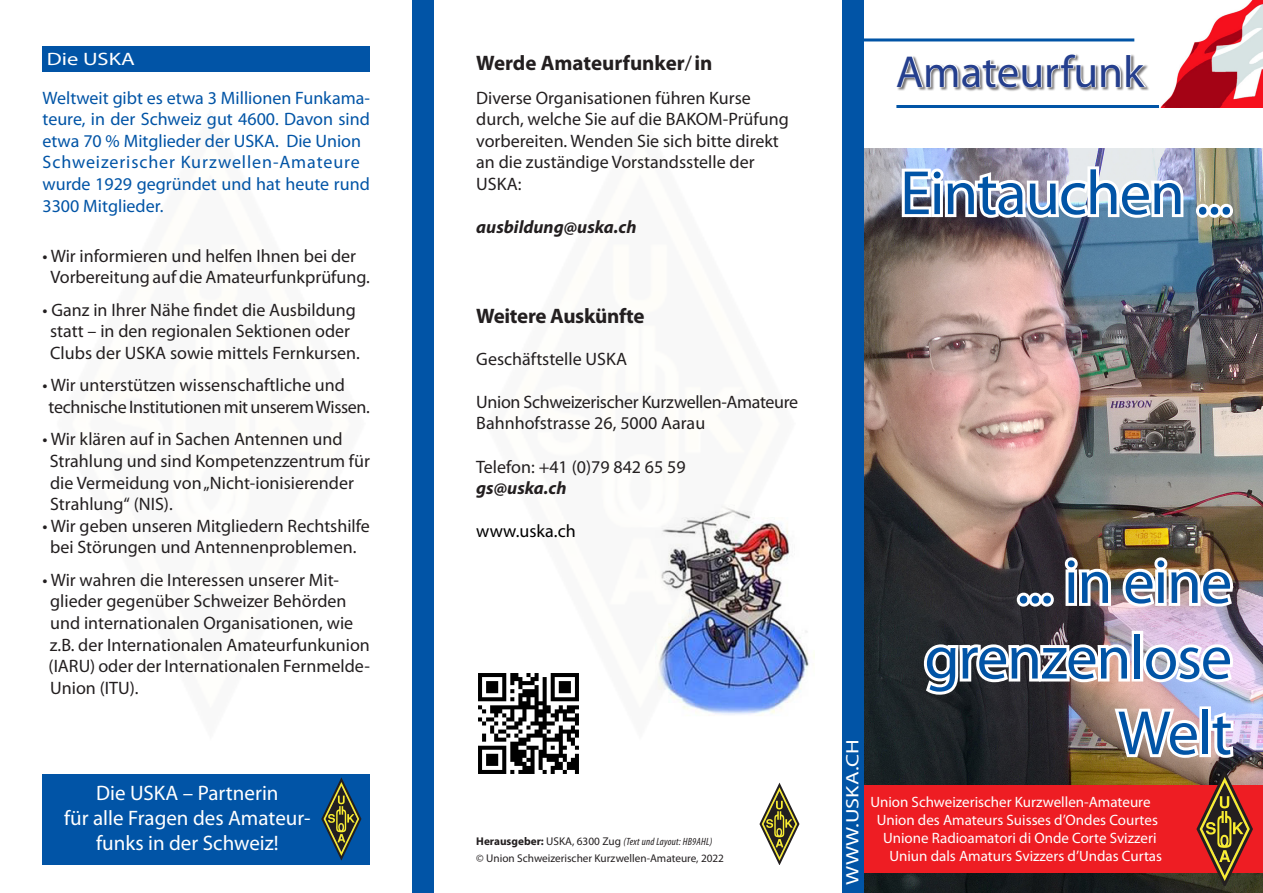
<style>
.page{position:relative;width:1263px;height:893px;background:#fff}
.page>*{position:absolute;margin:0;border:0;box-sizing:border-box;transform-origin:0 0}
.t1{font:63px/75.6px "Myriad Pro";letter-spacing:-.02em;color:#0154a6;text-align:right}
.t2{font:45px "Myriad Pro";color:#253f8e}
.t3{font:21px/25.2px "Myriad Pro";color:#fff;text-align:center}
.t4{font:700 21px "Myriad Pro";letter-spacing:-.01em;color:#231f20}
.t5{font:18px/21.6px "Myriad Pro";color:#231f20}
.t6{font:18px/21.6px "Myriad Pro";color:#0154a6;text-align:justify}
.t7{font:18px "Myriad Pro";letter-spacing:-.02em;color:#231f20}
.t8{font:italic 700 18px "Myriad Pro";color:#231f20}
.t9{font:18px "Myriad Pro";color:#fff;scale:1.25 1}
.t10{font:18px "Myriad Pro";letter-spacing:.005em;color:#000}
.t11{font:15px "Myriad Pro";color:#fff}
.t12{font:11.25px "Myriad Pro";color:#231f20}
.t13{font:italic condensed 10.5px "Myriad Pro";letter-spacing:.02em;color:#231f20}
.s1{font-weight:400}
.s2{font-weight:700;font-style:normal;font-stretch:normal;font-size:11.25px}
.s3{font-style:normal;font-stretch:normal;font-size:11.25px}
</style>
<div class="page">
<img style="left:795px;top:631px;width:20px;height:65px">
<img style="left:863px;top:149px;width:400px;height:744px">
<img style="left:657px;top:506px;width:138px;height:210px">
<div style="left:43px;top:774px;width:327px;height:90px;background:#0154a6"></div>
<hr style="left:896px;top:105px;width:263px;height:3px;background:#0154a6">
<hr style="left:852px;top:38px;width:282px;height:3px;background:#0154a6">
<img style="left:1160px;top:0;width:103px;height:108px">
<div style="left:863px;top:785px;width:400px;height:88px;background:#ee1d23"></div>
<svg style="left:1196px;top:770px;width:57px;height:116px"></svg>
<div style="left:842px;top:0;width:21px;height:893px;background:#0154a6"></div>
<div style="left:897px;top:54px;width:253px;height:38px;background:#231f20;opacity:.6"></div>
<svg style="left:897px;top:54px;width:251px;height:35px"></svg>
<div style="left:412px;top:0;width:22px;height:893px;background:#0154a6"></div>
<img style="left:899px;top:163px;width:287px;height:59px">
<div style="left:1196px;top:204px;width:13px;height:14px;border:6px solid #fff;border-radius:50%"></div>
<div style="left:1208px;top:204px;width:13px;height:14px;border:6px solid #fff;border-radius:50%"></div>
<div style="left:1219px;top:204px;width:14px;height:14px;border:6px solid #fff;border-radius:50%"></div>
<div style="left:1017px;top:593px;width:13px;height:14px;border:6px solid #fff;border-radius:50%"></div>
<div style="left:1028px;top:593px;width:14px;height:14px;border:6px solid #fff;border-radius:50%"></div>
<div style="left:1040px;top:593px;width:14px;height:14px;border:6px solid #fff;border-radius:50%"></div>
<img style="left:1062px;top:554px;width:174px;height:56px">
<svg style="left:921px;top:641px;width:212px;height:57px"></svg>
<svg style="left:1140px;top:641px;width:96px;height:44px"></svg>
<img style="left:1111px;top:704px;width:126px;height:58px">
<svg style="left:759px;top:783px;width:40px;height:81px"></svg>
<div style="left:43px;top:47px;width:327px;height:25px;background:#0154a6"></div>
<svg style="left:321px;top:777px;width:40px;height:83px"></svg>
<img style="left:478px;top:673px;width:101px;height:101px">
<p class="t9" style="left:47px;top:48px;width:72px">Die USKA</p>
<p class="t6" style="left:43px;top:86px;width:329px">Weltweit gibt es etwa 3 Millionen Funkama&shy;teure, in der Schweiz gut 4600. Davon sind etwa 70 % Mitglieder der USKA. Die Union</p>
<p class="t6" style="left:43px;top:151px;width:329px;text-align:left">Schweizerischer Kurzwellen-Amateure wurde 1929 gegründet und hat heute rund<br>3300 Mitglieder.</p>
<p class="t5" style="left:43px;top:245px;width:315px">• Wir informieren und helfen Ihnen bei der</p>
<p class="t5" style="left:50px;top:266px;width:321px">Vorbereitung auf die Amateurfunkprüfung.</p>
<p class="t5" style="left:43px;top:299px;width:315px">• Ganz in Ihrer Nähe findet die Ausbildung</p>
<p class="t5" style="left:50px;top:320px;width:301px">statt – in den regionalen Sektionen oder</p>
<p class="t5" style="left:50px;top:342px;width:311px">Clubs der USKA sowie mittels Fernkursen.</p>
<p class="t5" style="left:43px;top:374px;width:304px">• Wir unterstützen wissenschaftliche und</p>
<p class="t7" style="left:49px;top:396px;width:323px">technische Institutionen mit unserem Wissen.</p>
<p class="t5" style="left:43px;top:428px;width:302px">• Wir klären auf in Sachen Antennen und</p>
<p class="t5" style="left:50px;top:450px;width:322px">Strahlung und sind Kompetenzzentrum für</p>
<p class="t5" style="left:50px;top:471px;width:305px">die Vermeidung von „Nicht-ionisierender</p>
<p class="t5" style="left:50px;top:493px;width:124px">Strahlung“ (NIS).</p>
<p class="t5" style="left:43px;top:515px;width:329px">• Wir geben unseren Mitgliedern Rechtshilfe</p>
<p class="t5" style="left:50px;top:536px;width:308px">bei Störungen und Antennenproblemen.</p>
<p class="t5" style="left:43px;top:569px;width:298px">• Wir wahren die Interessen unserer Mit-</p>
<p class="t5" style="left:50px;top:590px;width:298px">glieder gegenüber Schweizer Behörden</p>
<p class="t5" style="left:50px;top:612px;width:305px">und internationalen Organisationen, wie</p>
<p class="t5" style="left:50px;top:633px;width:322px">z.B. der Internationalen Amateurfunkunion</p>
<p class="t5" style="left:49px;top:655px;width:323px">(IARU) oder der Internationalen Fernmelde-</p>
<p class="t5" style="left:50px;top:677px;width:90px">Union (ITU).</p>
<p class="t3" style="left:96px;top:780px;width:184px">Die USKA – Partnerin</p>
<p class="t3" style="left:64px;top:805px;width:248px">für alle Fragen des Amateur&shy;funks in der Schweiz!</p>
<p class="t4" style="left:476px;top:49px;width:238px">Werde Amateurfunker<span class="s1">/</span> in</p>
<p class="t5" style="left:476px;top:86px;width:314px">Diverse Organisationen führen Kurse durch, welche Sie auf die BAKOM-Prüfung vorbereiten. Wenden Sie sich bitte direkt an die zuständige Vorstandsstelle der USKA:</p>
<p class="t8" style="left:476px;top:215px;width:162px">ausbildung@uska.ch</p>
<p class="t4" style="left:476px;top:302px;width:170px">Weitere Auskünfte</p>
<p class="t5" style="left:476px;top:347px;width:152px">Geschäftstelle USKA</p>
<p class="t7" style="left:476px;top:391px;width:323px">Union Schweizerischer Kurzwellen-Amateure</p>
<p class="t5" style="left:476px;top:412px;width:230px">Bahnhofstrasse 26, 5000 Aarau</p>
<p class="t5" style="left:476px;top:455px;width:211px">Telefon: +41 (0)79 842 65 59</p>
<p class="t8" style="left:476px;top:476px;width:92px">gs@uska.ch</p>
<p class="t10" style="left:476px;top:520px;width:101px">www.uska.ch</p>
<p class="t13" style="left:476px;top:835px;width:238px"><span class="s2">Herausgeber:</span> <span class="s3">USKA, 6300 Zug</span> (Text und Layout: HB9AHL)</p>
<p class="t12" style="left:476px;top:851px;width:249px">© Union Schweizerischer Kurzwellen-Amateure, 2022</p>
<p class="t2" style="left:896px;top:44px;width:250px">Amateurfunk</p>
<p class="t1" style="left:900px;top:154px;width:334px">Eintauchen ...</p>
<p class="t9" style="left:841px;top:884px;width:118px;rotate:-90deg">WWW.USKA.CH</p>
<p class="t1" style="left:1016px;top:543px;width:217px">... in eine</p>
<p class="t1" style="left:924px;top:619px;width:309px">grenzenlose<br>Welt</p>
<p class="t11" style="left:870px;top:793px;width:282px">Union Schweizerischer Kurzwellen-Amateure</p>
<p class="t11" style="left:877px;top:811px;width:283px">Union des Amateurs Suisses d’Ondes Courtes</p>
<p class="t11" style="left:883px;top:829px;width:275px">Unione Radioamatori di Onde Corte Svizzeri</p>
<p class="t11" style="left:889px;top:847px;width:274px">Uniun dals Amaturs Svizzers d’Undas Curtas</p>
</div>
